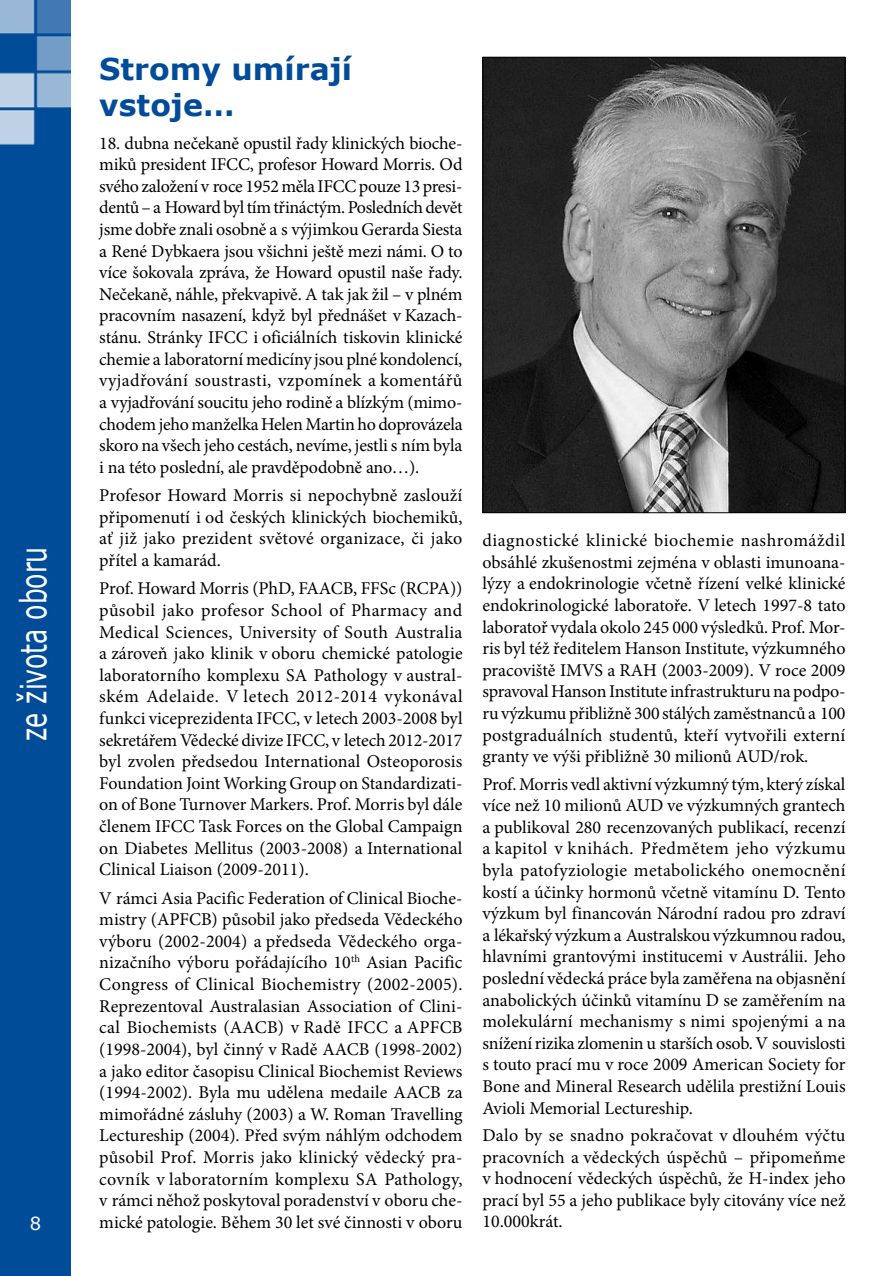
<style>
.page{position:relative;width:891px;height:1276px;background:#fff}
.page>*{position:absolute;margin:0;border:0;box-sizing:border-box;transform-origin:0 0}
.t1{font:36px "Verdana";color:#fff;scale:.7 1}
.t2{font:700 30px/36px "Verdana";color:#004c99}
.t3{font:18px/21.6px "Minion Pro";color:#000;text-align:justify}
</style>
<div class="page">
<img style="left:0;top:0;width:71px;height:1276px">
<img style="left:484px;top:59px;width:359px;height:452px">
<svg style="left:31px;top:1216px;width:9px;height:14px"></svg>
<h1 class="t1" style="left:9px;top:740px;width:279px;rotate:-90deg">ze života oboru</h1>
<h2 class="t2" style="left:99px;top:50px;width:254px">Stromy umírají vstoje…</h2>
<p class="t3" style="left:99px;top:132px;width:365px">18. dubna nečekaně opustil řady klinických bioche&shy;miků president IFCC, profesor Howard Morris. Od svého založení v roce 1952 měla IFCC pouze 13 presi&shy;dentů – a Howard byl tím třináctým. Posledních devět jsme dobře znali osobně a s výjimkou Gerarda Siesta a René Dybkaera jsou všichni ještě mezi námi. O to více šokovala zpráva, že Howard opustil naše řady.<br>Nečekaně, náhle, překvapivě. A tak jak žil – v plném pracovním nasazení, když byl přednášet v Kazach&shy;stánu. Stránky IFCC i oficiálních tiskovin klinické chemie a laboratorní medicíny jsou plné kondolencí, vyjadřování soustrasti, vzpomínek a komentářů a vyjadřování soucitu jeho rodině a blízkým (mimo&shy;chodem jeho manželka Helen Martin ho doprovázela skoro na všech jeho cestách, nevíme, jestli s ním byla i na této poslední, ale pravděpodobně ano…).</p>
<p class="t3" style="left:99px;top:485px;width:364px">Profesor Howard Morris si nepochybně zaslouží připomenutí i od českých klinických biochemiků, ať již jako prezident světové organizace, či jako přítel a kamarád.</p>
<p class="t3" style="left:99px;top:578px;width:364px">Prof. Howard Morris (PhD, FAACB, FFSc (RCPA)) působil jako profesor School of Pharmacy and Medical Sciences, University of South Australia a zároveň jako klinik v oboru chemické patologie laboratorního komplexu SA Pathology v austral&shy;ském Adelaide. V letech 2012-2014 vykonával funkci viceprezidenta IFCC, v letech 2003-2008 byl sekretářem Vědecké divize IFCC, v letech 2012-2017 byl zvolen předsedou International Osteoporosis Foundation Joint Working Group on Standardizati&shy;on of Bone Turnover Markers. Prof. Morris byl dále členem IFCC Task Forces on the Global Campaign on Diabetes Mellitus (2003-2008) a International Clinical Liaison (2009-2011).</p>
<p class="t3" style="left:99px;top:887px;width:365px">V rámci Asia Pacific Federation of Clinical Bioche&shy;mistry (APFCB) působil jako předseda Vědeckého výboru (2002-2004) a předseda Vědeckého orga&shy;nizačního výboru pořádajícího 10<sup>th</sup> Asian Pacific Congress of Clinical Biochemistry (2002-2005).<br>Reprezentoval Australasian Association of Clini&shy;cal Biochemists (AACB) v Radě IFCC a APFCB (1998-2004), byl činný v Radě AACB (1998-2002) a jako editor časopisu Clinical Biochemist Reviews (1994-2002). Byla mu udělena medaile AACB za mimořádné zásluhy (2003) a W. Roman Travelling Lectureship (2004). Před svým náhlým odchodem působil Prof. Morris jako klinický vědecký pra&shy;covník v laboratorním komplexu SA Pathology, v rámci něhož poskytoval poradenství v oboru che&shy;mické patologie. Během 30 let své činnosti v oboru</p>
<p class="t3" style="left:482px;top:530px;width:364px">diagnostické klinické biochemie nashromáždil obsáhlé zkušenostmi zejména v oblasti imunoana&shy;lýzy a endokrinologie včetně řízení velké klinické endokrinologické laboratoře. V letech 1997-8 tato laboratoř vydala okolo 245 000 výsledků. Prof. Mor&shy;ris byl též ředitelem Hanson Institute, výzkumného pracoviště IMVS a RAH (2003-2009). V roce 2009 spravoval Hanson Institute infrastrukturu na podpo&shy;ru výzkumu přibližně 300 stálých zaměstnanců a 100 postgraduálních studentů, kteří vytvořili externí granty ve výši přibližně 30 milionů AUD/rok.</p>
<p class="t3" style="left:482px;top:773px;width:365px">Prof. Morris vedl aktivní výzkumný tým, který získal více než 10 milionů AUD ve výzkumných grantech a publikoval 280 recenzovaných publikací, recenzí a kapitol v knihách. Předmětem jeho výzkumu byla patofyziologie metabolického onemocnění kostí a účinky hormonů včetně vitamínu D. Tento výzkum byl financován Národní radou pro zdraví a lékařský výzkum a Australskou výzkumnou radou, hlavními grantovými institucemi v Austrálii. Jeho poslední vědecká práce byla zaměřena na objasnění anabolických účinků vitamínu D se zaměřením na molekulární mechanismy s nimi spojenými a na snížení rizika zlomenin u starších osob. V souvislosti s touto prací mu v roce 2009 American Society for Bone and Mineral Research udělila prestižní Louis Avioli Memorial Lectureship.</p>
<p class="t3" style="left:482px;top:1124px;width:364px">Dalo by se snadno pokračovat v dlouhém výčtu pracovních a vědeckých úspěchů – připomeňme v hodnocení vědeckých úspěchů, že H-index jeho prací byl 55 a jeho publikace byly citovány více než 10.000krát.</p>
</div>
